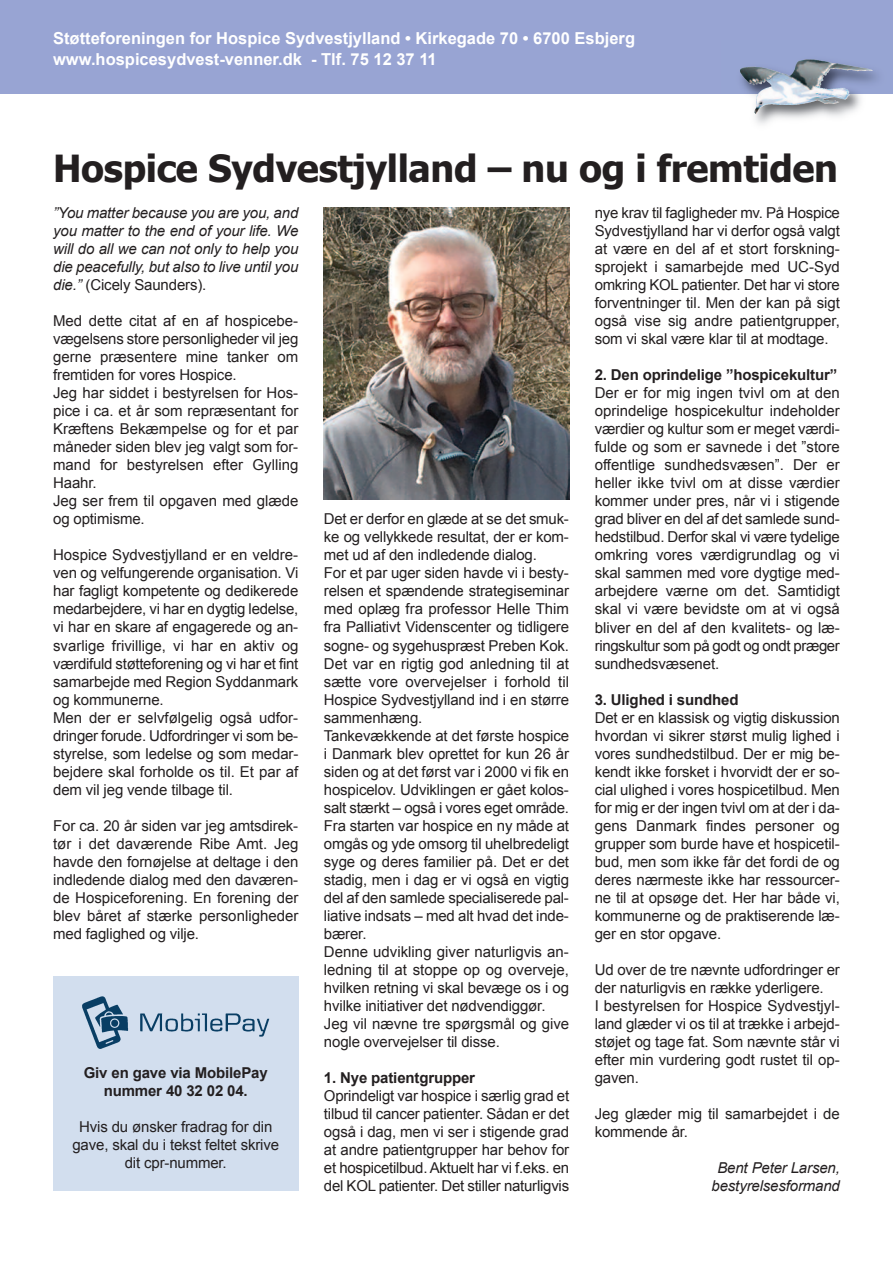
<style>
.page{position:relative;width:893px;height:1263px;background:#fff}
.page>*{position:absolute;margin:0;border:0;box-sizing:border-box;transform-origin:0 0}
.t1{font:700 37.35px "Tahoma";letter-spacing:-.01em;color:#231f20}
.t2{font:700 16.5px/21px "Arial";color:#fff}
.t3{font:15px/18px "Arial";letter-spacing:-.01em;color:#231f20}
.t4{font:italic 15px/18px "Arial";letter-spacing:-.01em;color:#231f20;text-align:justify}
.t5{font:700 15px/18px "Arial";letter-spacing:-.01em;color:#231f20;text-align:center}
.s1{font-style:normal}
</style>
<div class="page">
<div style="left:0;top:0;width:893px;height:94px;background:#98a4d3"></div>
<img style="left:740px;top:59px;width:138px;height:65px">
<img style="left:805px;top:59px;width:68px;height:12px">
<div style="left:53px;top:976px;width:245px;height:215px;background:#d2deee"></div>
<img style="left:82px;top:996px;width:188px;height:52px">
<img style="left:324px;top:208px;width:245px;height:291px">
<p class="t2" style="left:53px;top:28px;width:583px">Støtteforeningen for Hospice Sydvestjylland • Kirkegade 70 • 6700 Esbjerg www.hospicesydvest-venner.dk - Tlf. 75 12 37 11</p>
<h1 class="t1" style="left:53px;top:144px;width:786px">Hospice Sydvestjylland – nu og i fremtiden</h1>
<p class="t4" style="left:53px;top:204px;width:247px">”You matter because you are you, and you matter to the end of your life. We will do all we can not only to help you die peacefully, but also to live until you die.” <span class="s1">(Cicely Saunders).</span></p>
<p class="t3" style="left:53px;top:312px;width:247px">Med dette citat af en af hospicebe&shy;vægelsens store personligheder vil jeg gerne præsentere mine tanker om fremtiden for vores Hospice.<br>Jeg har siddet i bestyrelsen for Hos&shy;pice i ca. et år som repræsentant for<br>Kræftens Bekæmpelse og for et par måneder siden blev jeg valgt som for&shy;mand for bestyrelsen efter Gylling<br>Haahr.<br>Jeg ser frem til opgaven med glæde og optimisme.</p>
<p class="t3" style="left:53px;top:546px;width:247px">Hospice Sydvestjylland er en veldre&shy;ven og velfungerende organisation. Vi har fagligt kompetente og dedikerede medarbejdere, vi har en dygtig ledelse, vi har en skare af engagerede og an&shy;svarlige frivillige, vi har en aktiv og værdifuld støtteforening og vi har et fint samarbejde med Region Syddanmark og kommunerne.<br>Men der er selvfølgelig også udfor&shy;dringer forude. Udfordringer vi som be&shy;styrelse, som ledelse og som medar&shy;bejdere skal forholde os til. Et par af dem vil jeg vende tilbage til.</p>
<p class="t3" style="left:53px;top:816px;width:247px;text-align:justify">For ca. 20 år siden var jeg amtsdirek&shy;tør i det daværende Ribe Amt. Jeg havde den fornøjelse at deltage i den indledende dialog med den daværen&shy;de Hospiceforening. En forening der blev båret af stærke personligheder med faglighed og vilje.</p>
<p class="t5" style="left:84px;top:1064px;width:185px">Giv en gave via MobilePay nummer 40 32 02 04.</p>
<p class="t3" style="left:72px;top:1118px;width:208px;text-align:center">Hvis du ønsker fradrag for din gave, skal du i tekst feltet skrive dit cpr-nummer.</p>
<p class="t3" style="left:324px;top:510px;width:247px">Det er derfor en glæde at se det smuk&shy;ke og vellykkede resultat, der er kom&shy;met ud af den indledende dialog.<br>For et par uger siden havde vi i besty&shy;relsen et spændende strategiseminar med oplæg fra professor Helle Thim fra Palliativt Videnscenter og tidligere sogne- og sygehuspræst Preben Kok.<br>Det var en rigtig god anledning til at sætte vore overvejelser i forhold til Hospice Sydvestjylland ind i en større sammenhæng.<br>Tankevækkende at det første hospice i Danmark blev oprettet for kun 26 år siden og at det først var i 2000 vi fik en hospicelov. Udviklingen er gået kolos&shy;salt stærkt – også i vores eget område.<br>Fra starten var hospice en ny måde at omgås og yde omsorg til uhelbredeligt syge og deres familier på. Det er det stadig, men i dag er vi også en vigtig del af den samlede specialiserede pal&shy;liative indsats – med alt hvad det inde&shy;bærer.<br>Denne udvikling giver naturligvis an&shy;ledning til at stoppe op og overveje, hvilken retning vi skal bevæge os i og hvilke initiativer det nødvendiggør.<br>Jeg vil nævne tre spørgsmål og give nogle overvejelser til disse.</p>
<p class="t5" style="left:324px;top:1068px;width:153px">1. Nye patientgrupper</p>
<p class="t3" style="left:324px;top:1086px;width:247px;text-align:justify">Oprindeligt var hospice i særlig grad et tilbud til cancer patienter. Sådan er det også i dag, men vi ser i stigende grad at andre patientgrupper har behov for et hospicetilbud. Aktuelt har vi f.eks. en del KOL patienter. Det stiller naturligvis</p>
<p class="t3" style="left:595px;top:204px;width:247px;text-align:justify">nye krav til fagligheder mv. På Hospice Sydvestjylland har vi derfor også valgt at være en del af et stort forskning&shy;sprojekt i samarbejde med UC-Syd omkring KOL patienter. Det har vi store forventninger til. Men der kan på sigt også vise sig andre patientgrupper, som vi skal være klar til at modtage.</p>
<p class="t5" style="left:595px;top:366px;width:244px">2. Den oprindelige ”hospicekultur”</p>
<p class="t3" style="left:595px;top:384px;width:247px;text-align:justify">Der er for mig ingen tvivl om at den oprindelige hospicekultur indeholder værdier og kultur som er meget værdi&shy;fulde og som er savnede i det ”store offentlige sundhedsvæsen”. Der er heller ikke tvivl om at disse værdier kommer under pres, når vi i stigende grad bliver en del af det samlede sund&shy;hedstilbud. Derfor skal vi være tydelige omkring vores værdigrundlag og vi skal sammen med vore dygtige med&shy;arbejdere værne om det. Samtidigt skal vi være bevidste om at vi også bliver en del af den kvalitets- og læ&shy;ringskultur som på godt og ondt præger sundhedsvæsenet.</p>
<p class="t5" style="left:595px;top:690px;width:145px">3. Ulighed i sundhed</p>
<p class="t3" style="left:595px;top:708px;width:247px;text-align:justify">Det er en klassisk og vigtig diskussion hvordan vi sikrer størst mulig lighed i vores sundhedstilbud. Der er mig be&shy;kendt ikke forsket i hvorvidt der er so&shy;cial ulighed i vores hospicetilbud. Men for mig er der ingen tvivl om at der i da&shy;gens Danmark findes personer og grupper som burde have et hospicetil&shy;bud, men som ikke får det fordi de og deres nærmeste ikke har ressourcer&shy;ne til at opsøge det. Her har både vi, kommunerne og de praktiserende læ&shy;ger en stor opgave.</p>
<p class="t3" style="left:595px;top:960px;width:247px">Ud over de tre nævnte udfordringer er der naturligvis en række yderligere.<br>I bestyrelsen for Hospice Sydvestjyl&shy;land glæder vi os til at trække i arbejd&shy;støjet og tage fat. Som nævnte står vi efter min vurdering godt rustet til op&shy;gaven.</p>
<p class="t3" style="left:595px;top:1104px;width:247px">Jeg glæder mig til samarbejdet i de kommende år.</p>
<p class="t4" style="left:712px;top:1158px;width:130px;text-align:center">Bent Peter Larsen, bestyrelsesformand</p>
</div>
